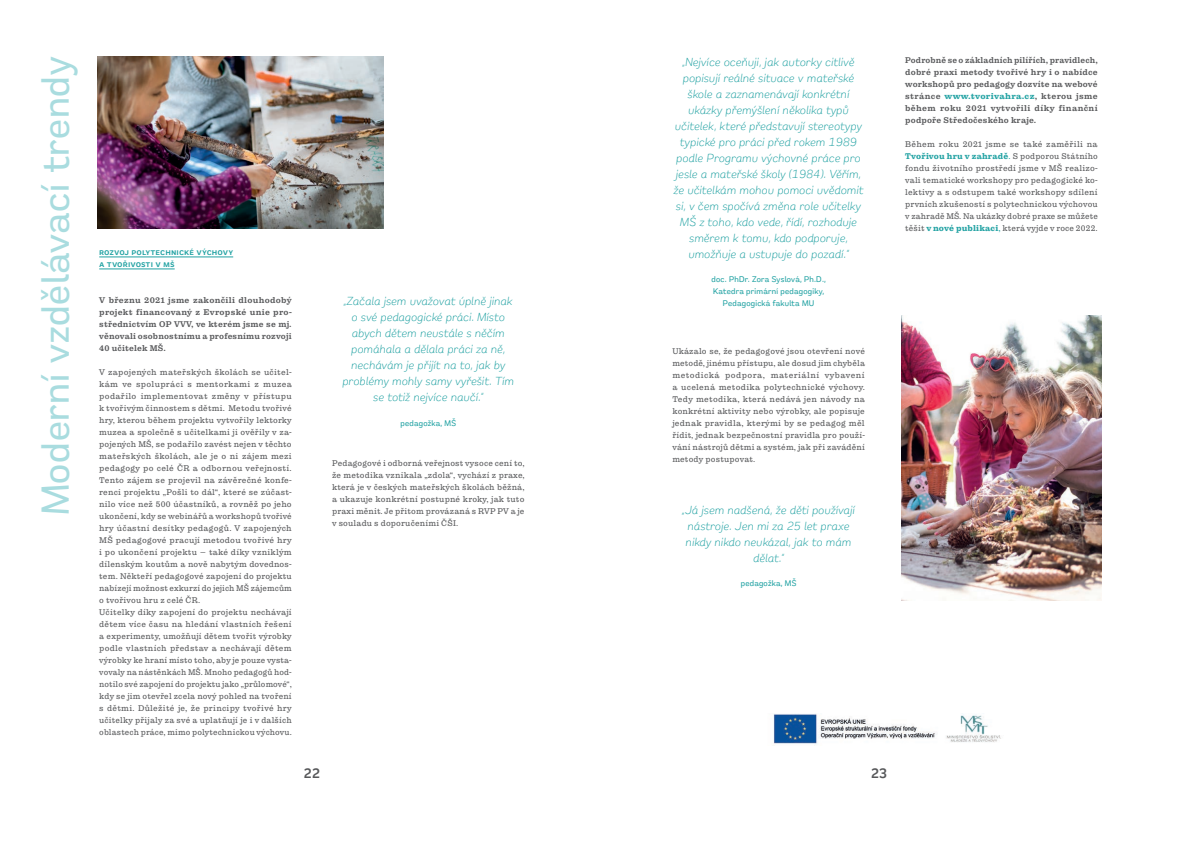
<style>
.page{position:relative;width:1191px;height:842px;background:#fff}
.page>*{position:absolute;margin:0;border:0;box-sizing:border-box;transform-origin:0 0}
.t1{font:500 40px "Remora Sans W2";letter-spacing:.02em;color:#a9dcdf}
.t2{font:600 14px "Remora Sans W2";color:#57585a}
.t3{font:italic 300 12px/16px "Remora Sans W2";letter-spacing:.03em;color:#22a2a3;text-align:center}
.t4{font:300 8.5px/12px "Pulpo";letter-spacing:.02em;color:#57585a;text-align:justify}
.t5{font:500 8.5px/12px "Pulpo";letter-spacing:.02em;color:#57585a;text-align:justify}
.t6{font:500 8.5px/12px "Remora Sans W2";letter-spacing:.03em;color:#22a2a3;text-align:center}
.t7{font:600 8.5px/12px "Remora Sans W2";letter-spacing:.015em;color:#22a2a3}
.s1{font-weight:700;color:#22a2a3}
.s2{color:#22a2a3}
</style>
<div class="page">
<hr style="left:99px;top:257px;width:134px;height:1px;background:#22a2a3">
<hr style="left:99px;top:269px;width:76px;height:1px;background:#22a2a3">
<img style="left:773px;top:713px;width:228px;height:33px">
<img style="left:97px;top:57px;width:286px;height:171px">
<img style="left:901px;top:315px;width:200px;height:285px">
<h1 class="t1" style="left:30px;top:515px;width:461px;rotate:-90deg">Moderní vzdělávací trendy</h1>
<p class="t7" style="left:99px;top:246px;width:135px">rozvoj polytechnické výchovy a tvořivosti v mš</p>
<p class="t5" style="left:99px;top:294px;width:194px">V březnu 2021 jsme zakončili dlouhodobý projekt financovaný z Evropské unie pro&shy;střednictvím OP VVV, ve kterém jsme se mj. věnovali osobnostnímu a profesnímu rozvoji 40 učitelek MŠ.</p>
<p class="t4" style="left:99px;top:366px;width:194px;text-align:left">V zapojených mateřských školách se učitel&shy;kám ve spolupráci s mentorkami z muzea podařilo implementovat změny v přístupu k tvořivým činnostem s dětmi. Metodu tvořivé hry, kterou během projektu vytvořily lektorky muzea a společně s učitelkami ji ověřily v za&shy;pojených MŠ, se podařilo zavést nejen v těchto mateřských školách, ale je o ni zájem mezi pedagogy po celé ČR a odbornou veřejností.<br>Tento zájem se projevil na závěrečné konfe&shy;renci projektu „Pošli to dál“, které se zúčast&shy;nilo více než 500 účastníků, a rovněž po jeho ukončení, kdy se webinářů a workshopů tvořivé hry účastní desítky pedagogů. V zapojených MŠ pedagogové pracují metodou tvořivé hry i po ukončení projektu – také díky vzniklým dílenským koutům a nově nabytým dovednos&shy;tem. Někteří pedagogové zapojení do projektu nabízejí možnost exkurzí do jejich MŠ zájemcům o tvořivou hru z celé ČR.<br>Učitelky díky zapojení do projektu nechávají dětem více času na hledání vlastních řešení a experimenty, umožňují dětem tvořit výrobky podle vlastních představ a nechávají dětem výrobky ke hraní místo toho, aby je pouze vysta&shy;vovaly na nástěnkách MŠ. Mnoho pedagogů hod&shy;notilo své zapojení do projektu jako „průlomové“, kdy se jim otevřel zcela nový pohled na tvoření s dětmi. Důležité je, že principy tvořivé hry učitelky přijaly za své a uplatňují je i v dalších oblastech práce, mimo polytechnickou výchovu.</p>
<h3 class="t3" style="left:343px;top:293px;width:173px">„Začala jsem uvažovat úplně jinak o své pedagogické práci. Místo abych dětem neustále s něčím pomáhala a dělala práci za ně, nechávám je přijít na to, jak by problémy mohly samy vyřešit. Tím se totiž nejvíce naučí.“</h3>
<p class="t6" style="left:400px;top:416px;width:57px">pedagožka, MŠ</p>
<p class="t4" style="left:332px;top:457px;width:194px">Pedagogové i odborná veřejnost vysoce cení to, že metodika vznikala „zdola“, vychází z praxe, která je v českých mateřských školách běžná, a ukazuje konkrétní postupné kroky, jak tuto praxi měnit. Je přitom provázaná s RVP PV a je</p>
<p class="t4" style="left:332px;top:517px;width:128px">v souladu s doporučeními ČŠI.</p>
<p class="t3" style="left:673px;top:53px;width:191px">„Nejvíce oceňuji, jak autorky citlivě popisují reálné situace v mateřské škole a zaznamenávají konkrétní ukázky přemýšlení několika typů učitelek, které představují stereotypy typické pro práci před rokem 1989 podle Programu výchovné práce pro jesle a mateřské školy (1984). Věřím, že učitelkám mohou pomoci uvědomit si, v čem spočívá změna role učitelky MŠ z toho, kdo vede, řídí, rozhoduje směrem k tomu, kdo podporuje, umožňuje a ustupuje do pozadí.“</p>
<p class="t6" style="left:711px;top:273px;width:116px">doc. PhDr. Zora Syslová, Ph.D.,<br>Katedra primární pedagogiky,<br>Pedagogická fakulta MU</p>
<p class="t4" style="left:672px;top:345px;width:194px">Ukázalo se, že pedagogové jsou otevření nové metodě, jinému přístupu, ale dosud jim chyběla metodická podpora, materiální vybavení a ucelená metodika polytechnické výchovy.<br>Tedy metodika, která nedává jen návody na konkrétní aktivity nebo výrobky, ale popisuje jednak pravidla, kterými by se pedagog měl řídit, jednak bezpečnostní pravidla pro použí&shy;vání nástrojů dětmi a systém, jak při zavádění metody postupovat.</p>
<h3 class="t3" style="left:682px;top:501px;width:174px">„Já jsem nadšená, že děti používají nástroje. Jen mi za 25 let praxe nikdy nikdo neukázal, jak to mám dělat.“</h3>
<p class="t6" style="left:741px;top:577px;width:57px">pedagožka, MŠ</p>
<h2 class="t2" style="left:304px;top:764px;width:17px">22</h2>
<h2 class="t2" style="left:871px;top:764px;width:17px">23</h2>
<p class="t5" style="left:905px;top:54px;width:194px">Podrobně se o základních pilířích, pravidlech, dobré praxi metody tvořivé hry i o nabídce workshopů pro pedagogy dozvíte na webové stránce <span class="s1">www.tvorivahra.cz</span>, kterou jsme během roku 2021 vytvořili díky finanční podpoře Středočeského kraje.</p>
<p class="t4" style="left:905px;top:138px;width:194px">Během roku 2021 jsme se také zaměřili na <span class="s1">Tvořivou hru v zahradě</span><span class="s2">.</span> S podporou Státního fondu životního prostředí jsme v MŠ realizo&shy;vali tematické workshopy pro pedagogické ko&shy;lektivy a s odstupem také workshopy sdílení prvních zkušeností s polytechnickou výchovou v zahradě MŠ. Na ukázky dobré praxe se můžete těšit <span class="s1">v nové publikaci</span><span class="s2">,</span> která vyjde v roce 2022.</p>
</div>
